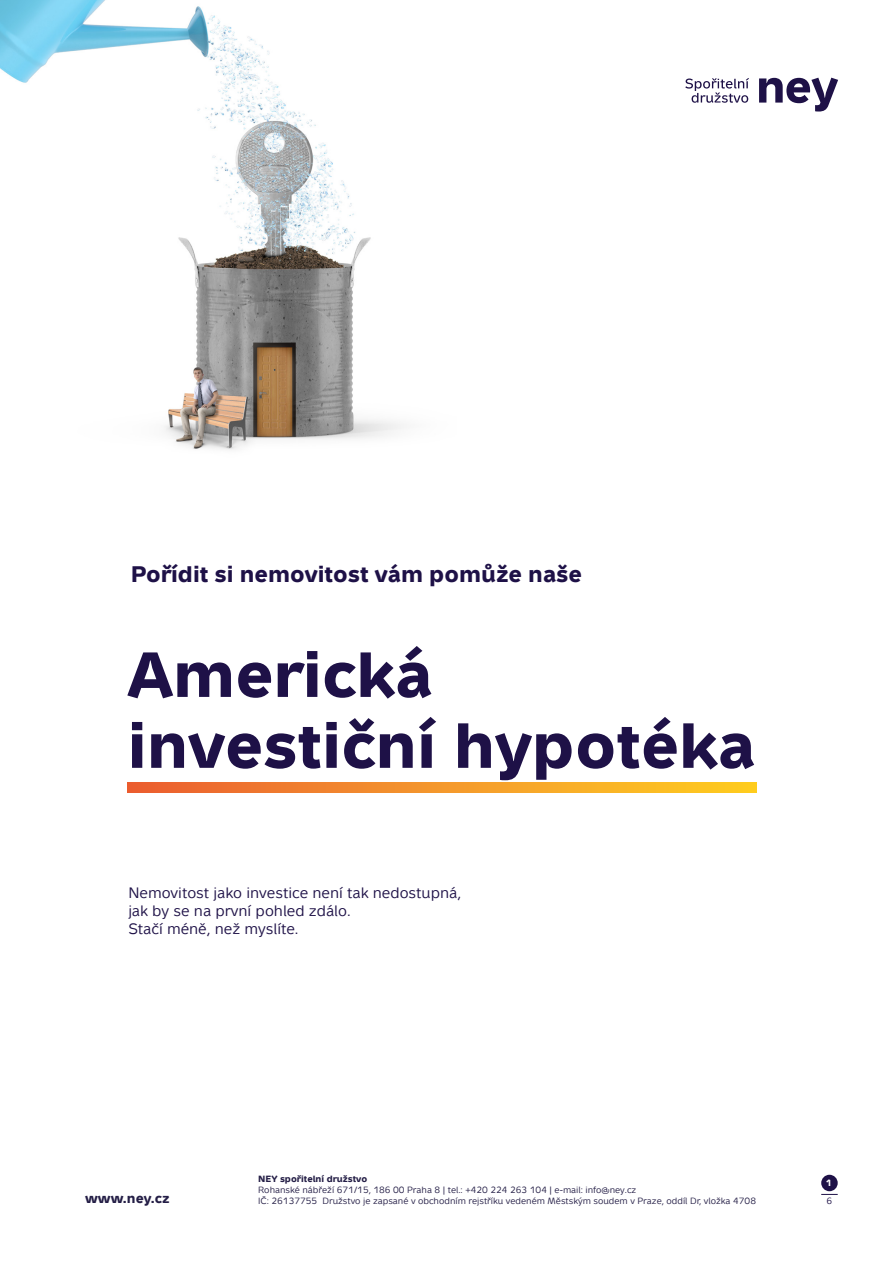
<style>
.page{position:relative;width:893px;height:1263px;background:#fff}
.page>*{position:absolute;margin:0;border:0;box-sizing:border-box;transform-origin:0 0}
.t1{font:700 63.6px/70.9px "Metron";color:#1e1147}
.t2{font:700 22.5px "Metron";color:#1e1147}
.t3{font:15px/18px "Metron";color:#1e1147}
.t4{font:700 13.35px "Metron";color:#241e46}
.t5{font:9px/10.8px "Metron";color:#241e46}
.t6{font:700 9px "Metron";color:#241e46}
.t7{font:700 9px "Metron";color:#fff}
.t8{font:9px "Metron";color:#1e1147}
</style>
<div class="page">
<svg style="left:685px;top:78px;width:64px;height:25px"></svg>
<svg style="left:759px;top:78px;width:79px;height:34px"></svg>
<div style="left:821px;top:1175px;width:17px;height:16px;background:#1e1147;border-radius:50%"></div>
<svg style="left:821px;top:1194px;width:17px;height:1px"></svg>
<svg style="left:128px;top:783px;width:629px;height:9px;background:#f4962a"></svg>
<img style="left:0;top:0;width:404px;height:450px">
<h2 class="t2" style="left:131px;top:560px;width:453px">Pořídit si nemovitost vám pomůže naše</h2>
<h1 class="t1" style="left:128px;top:639px;width:629px">Americká investiční hypotéka</h1>
<h3 class="t3" style="left:128px;top:884px;width:334px">Nemovitost jako investice není tak nedostupná, jak by se na první pohled zdálo.<br>Stačí méně, než myslíte.</h3>
<h3 class="t4" style="left:85px;top:1190px;width:86px">www.ney.cz</h3>
<p class="t6" style="left:258px;top:1173px;width:111px">NEY spořitelní družstvo</p>
<p class="t5" style="left:258px;top:1184px;width:499px">Rohanské nábřeží 671/15, 186 00 Praha 8 | tel.: +420 224 263 104 | e-mail: info@ney.cz<br>IČ: 26137755 Družstvo je zapsané v obchodním rejstříku vedeném Městským soudem v Praze, oddíl Dr, vložka 4708</p>
<p class="t7" style="left:826px;top:1177px;width:8px">1</p>
<p class="t8" style="left:827px;top:1195px;width:7px">6</p>
</div>
